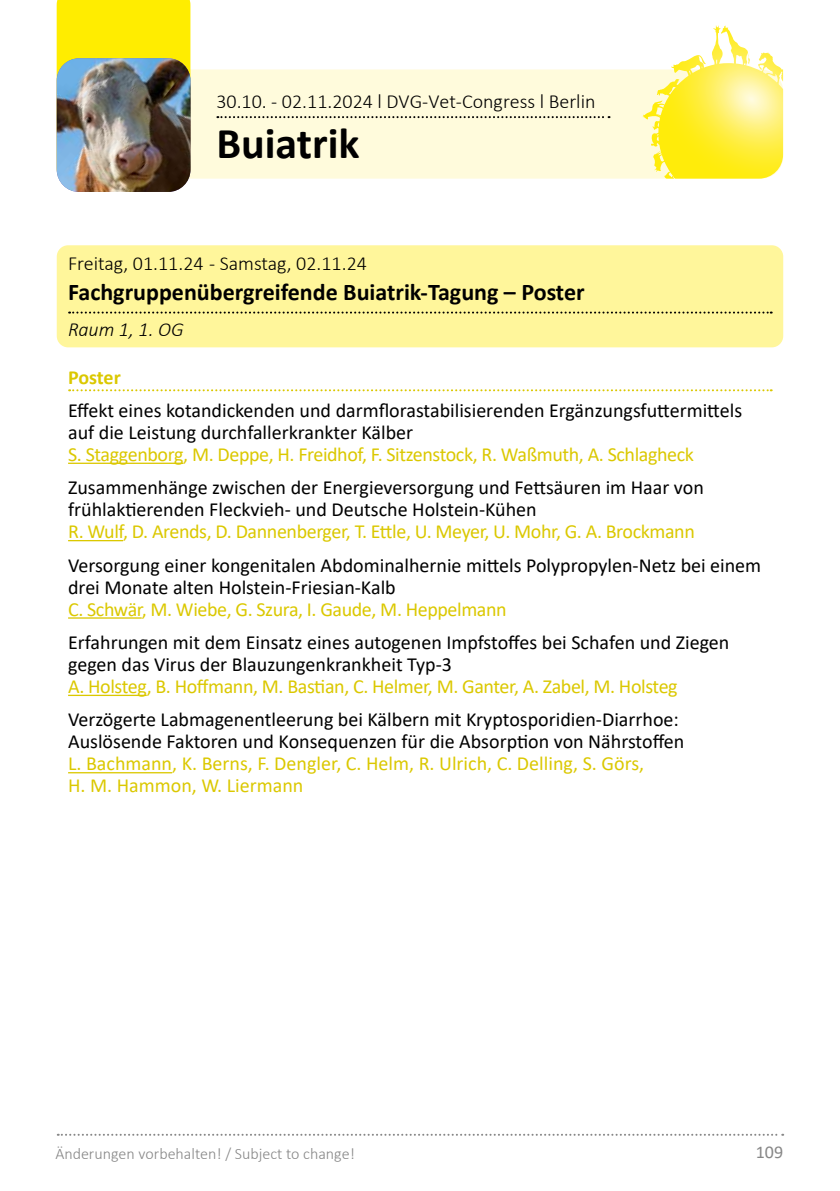
<style>
.page{position:relative;width:840px;height:1191px;background:#fff}
.page>*{position:absolute;margin:0;border:0;box-sizing:border-box;transform-origin:0 0}
.t1{font:700 44px "Calibri";color:#000}
.t2{font:700 24px "Calibri";color:#000}
.t3{font:20px/22px "Calibri";color:#000}
.t4{font:20px "Calibri";letter-spacing:-.02em;color:#dbc800}
.t5{font:20px/22px "Calibri";color:#dbc800}
.t6{font:300 20px "Calibri";color:#000}
.t7{font:italic 300 20px "Calibri";color:#000}
.t8{font:700 20px "Calibri";letter-spacing:-.01em;color:#dbc800}
.t9{font:18px "Calibri";color:#878787}
.t10{font:300 16px "Calibri";color:#878787}
</style>
<div class="page">
<svg style="left:58px;top:1133px;width:724px;height:2px"></svg>
<svg style="left:57px;top:69px;width:725px;height:110px;background:#fef9c4"></svg>
<div style="left:57px;top:0;width:133px;height:58px;background:#ffed00"></div>
<svg style="left:642px;top:26px;width:74px;height:104px"></svg>
<svg style="left:217px;top:116px;width:392px;height:2px"></svg>
<img style="left:57px;top:58px;width:133px;height:134px">
<div style="left:57px;top:245px;width:725px;height:102px;background:#fff69b;border-radius:11px"></div>
<svg style="left:69px;top:311px;width:702px;height:2px"></svg>
<svg style="left:69px;top:389px;width:702px;height:2px"></svg>
<hr style="left:68px;top:462px;width:115px;height:2px;background:#dbc800">
<hr style="left:68px;top:540px;width:55px;height:1px;background:#dbc800">
<hr style="left:68px;top:617px;width:74px;height:1px;background:#dbc800">
<hr style="left:68px;top:694px;width:79px;height:2px;background:#dbc800">
<hr style="left:68px;top:772px;width:104px;height:1px;background:#dbc800">
<p class="t6" style="left:216px;top:89px;width:380px">30.10. - 02.11.2024 l DVG-Vet-Congress l Berlin</p>
<h1 class="t1" style="left:216px;top:112px;width:145px">Buiatrik</h1>
<p class="t6" style="left:68px;top:251px;width:300px">Freitag, 01.11.24 - Samstag, 02.11.24</p>
<p class="t2" style="left:68px;top:275px;width:517px">Fachgruppenübergreifende Buiatrik-Tagung – Poster</p>
<p class="t7" style="left:68px;top:317px;width:117px">Raum 1, 1. OG</p>
<p class="t8" style="left:68px;top:363px;width:54px">Poster</p>
<p class="t3" style="left:68px;top:399px;width:675px">Effekt eines kotandickenden und darmflorastabilisierenden Ergänzungsfuttermittels auf die Leistung durchfallerkrankter Kälber</p>
<p class="t4" style="left:68px;top:440px;width:627px">S. Staggenborg, M. Deppe, H. Freidhof, F. Sitzenstock, R. Waßmuth, A. Schlagheck</p>
<p class="t3" style="left:68px;top:476px;width:637px">Zusammenhänge zwischen der Energieversorgung und Fettsäuren im Haar von frühlaktierenden Fleckvieh- und Deutsche Holstein-Kühen</p>
<p class="t4" style="left:68px;top:518px;width:628px">R. Wulf, D. Arends, D. Dannenberger, T. Ettle, U. Meyer, U. Mohr, G. A. Brockmann</p>
<p class="t3" style="left:68px;top:553px;width:694px">Versorgung einer kongenitalen Abdominalhernie mittels Polypropylen-Netz bei einem drei Monate alten Holstein-Friesian-Kalb</p>
<p class="t4" style="left:68px;top:595px;width:440px">C. Schwär, M. Wiebe, G. Szura, I. Gaude, M. Heppelmann</p>
<p class="t3" style="left:68px;top:631px;width:662px">Erfahrungen mit dem Einsatz eines autogenen Impfstoffes bei Schafen und Ziegen gegen das Virus der Blauzungenkrankheit Typ-3</p>
<p class="t4" style="left:68px;top:672px;width:610px">A. Holsteg, B. Hoffmann, M. Bastian, C. Helmer, M. Ganter, A. Zabel, M. Holsteg</p>
<p class="t3" style="left:68px;top:708px;width:617px">Verzögerte Labmagenentleerung bei Kälbern mit Kryptosporidien-Diarrhoe:<br>Auslösende Faktoren und Konsequenzen für die Absorption von Nährstoffen</p>
<p class="t5" style="left:68px;top:752px;width:577px">L. Bachmann, K. Berns, F. Dengler, C. Helm, R. Ulrich, C. Delling, S. Görs,<br>H. M. Hammon, W. Liermann</p>
<p class="t10" style="left:55px;top:1143px;width:301px">Änderungen vorbehalten! / Subject to change!</p>
<p class="t9" style="left:755px;top:1139px;width:29px">109</p>
</div>
